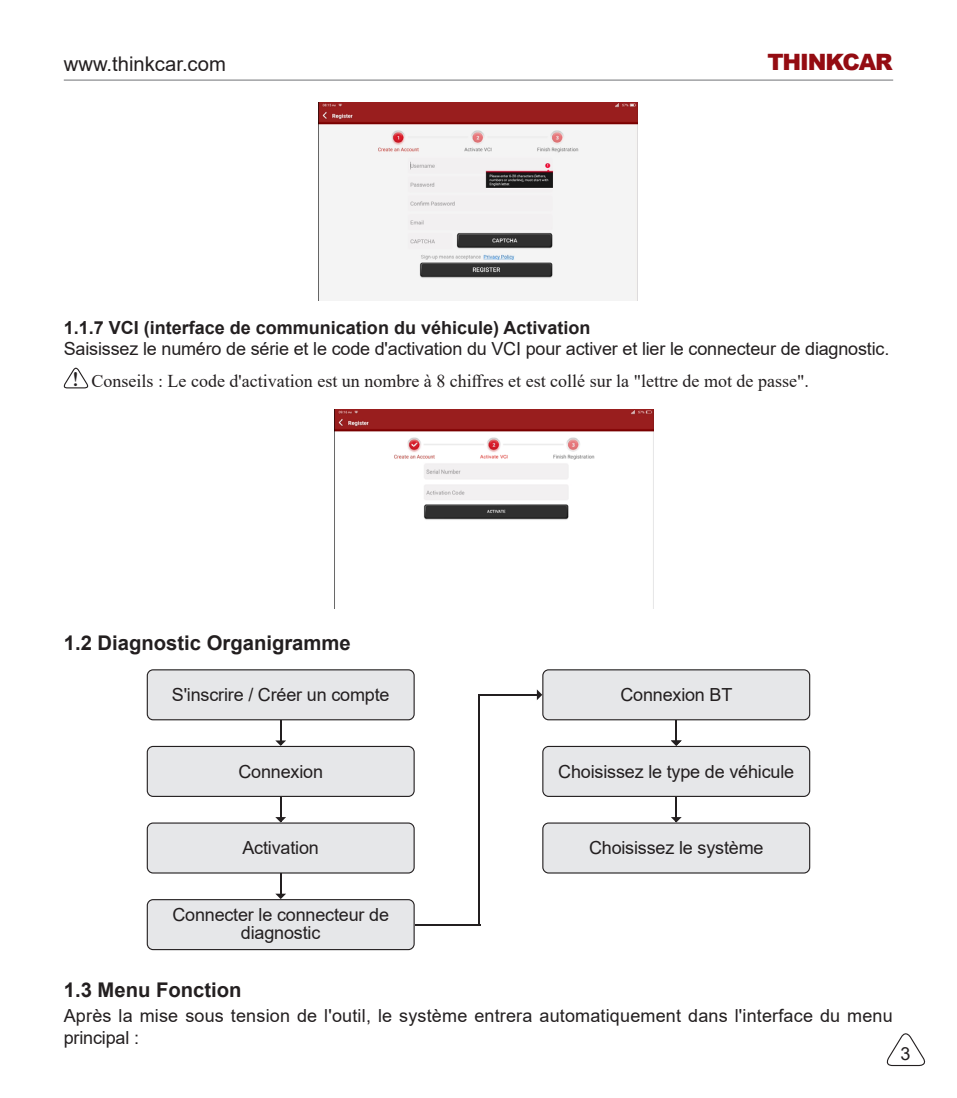
<style>
.page{position:relative;width:957px;height:1098px;background:#fff}
.page>*{position:absolute;margin:0;border:0;box-sizing:border-box;transform-origin:0 0}
.t1{font:900 22.5px "Arial";letter-spacing:-.05em;color:#940c12}
.英文小标题{font:700 20.25px "Arial";color:#231f20}
.t2{font:20.25px "Arial";color:#231f20}
.英文文本{font:18px/18px "Arial";letter-spacing:-.01em;color:#231f20;text-align:center}
.英文文本-2{font:18px/21.6px "Arial";letter-spacing:.01em;color:#231f20}
.t3{font:18px "Times New Roman";color:#231f20}
.英文小标题_2{font:700 18px "Arial";color:#231f20}
.s1{font-family:"Source Han Serif CN";font-weight:700}
</style>
<div class="page">
<hr style="left:64px;top:79px;width:829px;height:2px;background:#808285">
<svg style="left:886px;top:1033px;width:40px;height:33px"></svg>
<img style="left:319px;top:102px;width:319px;height:198px">
<svg style="left:63px;top:367px;width:26px;height:22px"></svg>
<img style="left:335px;top:409px;width:319px;height:199px">
<div style="left:147px;top:669px;width:267px;height:50px;background:#e6e7e9;border-radius:6px"></div>
<div style="left:147px;top:669px;width:268px;height:51px;border:1px solid #231f20;border-radius:6px"></div>
<div style="left:147px;top:746px;width:267px;height:50px;background:#e6e7e9;border-radius:6px"></div>
<div style="left:147px;top:745px;width:268px;height:51px;border:1px solid #231f20;border-radius:6px"></div>
<div style="left:543px;top:669px;width:266px;height:50px;background:#e6e7e9;border-radius:6px"></div>
<div style="left:542px;top:669px;width:268px;height:51px;border:1px solid #231f20;border-radius:6px"></div>
<div style="left:147px;top:822px;width:267px;height:50px;background:#e6e7e9;border-radius:6px"></div>
<div style="left:147px;top:822px;width:268px;height:51px;border:1px solid #231f20;border-radius:6px"></div>
<div style="left:543px;top:746px;width:266px;height:50px;background:#e6e7e9;border-radius:6px"></div>
<div style="left:542px;top:745px;width:268px;height:51px;border:1px solid #231f20;border-radius:6px"></div>
<div style="left:147px;top:899px;width:267px;height:50px;background:#e6e7e9;border-radius:6px"></div>
<div style="left:147px;top:898px;width:268px;height:51px;border:1px solid #231f20;border-radius:6px"></div>
<div style="left:543px;top:822px;width:266px;height:50px;background:#e6e7e9;border-radius:6px"></div>
<div style="left:542px;top:822px;width:268px;height:51px;border:1px solid #231f20;border-radius:6px"></div>
<hr style="left:280px;top:720px;width:2px;height:24px;background:#231f20">
<svg style="left:275px;top:740px;width:11px;height:5px"></svg>
<hr style="left:280px;top:796px;width:2px;height:24px;background:#231f20">
<svg style="left:275px;top:817px;width:11px;height:5px"></svg>
<hr style="left:675px;top:720px;width:2px;height:24px;background:#231f20">
<svg style="left:671px;top:740px;width:10px;height:5px"></svg>
<hr style="left:280px;top:873px;width:2px;height:24px;background:#231f20">
<svg style="left:275px;top:893px;width:11px;height:5px"></svg>
<hr style="left:478px;top:693px;width:63px;height:2px;background:#231f20">
<hr style="left:415px;top:923px;width:65px;height:2px;background:#231f20">
<hr style="left:478px;top:693px;width:2px;height:232px;background:#231f20">
<svg style="left:537px;top:689px;width:5px;height:11px"></svg>
<hr style="left:675px;top:796px;width:2px;height:24px;background:#231f20">
<svg style="left:671px;top:817px;width:10px;height:5px"></svg>
<p class="t2" style="left:64px;top:50px;width:164px">www.thinkcar.com</p>
<p class="t1" style="left:767px;top:46px;width:127px">THINKCAR</p>
<p class="英文小标题_2" style="left:64px;top:314px;width:528px">1.1.7 VCI (interface de communication du véhicule) Activation</p>
<p class="英文文本" style="left:64px;top:339px;width:827px">Saisissez le numéro de série et le code d'activation du VCI pour activer et lier le connecteur de diagnostic.</p>
<p class="t3" style="left:71px;top:367px;width:739px"><span class="s1">！</span>Conseils : Le code d'activation est un nombre à 8 chiffres et est collé sur la "lettre de mot de passe".</p>
<p class="英文小标题" style="left:64px;top:628px;width:288px">1.2 Diagnostic Organigramme</p>
<p class="英文文本" style="left:172px;top:685px;width:219px">S'inscrire / Créer un compte</p>
<p class="英文文本" style="left:620px;top:685px;width:114px">Connexion BT</p>
<p class="英文文本" style="left:238px;top:761px;width:86px">Connexion</p>
<p class="英文文本" style="left:558px;top:761px;width:237px">Choisissez le type de véhicule</p>
<p class="英文文本" style="left:242px;top:838px;width:78px">Activation</p>
<p class="英文文本" style="left:589px;top:838px;width:176px">Choisissez le système</p>
<p class="英文文本" style="left:172px;top:905px;width:218px">Connecter le connecteur de diagnostic</p>
<p class="英文小标题" style="left:64px;top:974px;width:179px">1.3 Menu Fonction</p>
<p class="英文文本-2" style="left:64px;top:1004px;width:830px">Après la mise sous tension de l'outil, le système entrera automatiquement dans l'interface du menu principal :</p>
<p class="英文文本" style="left:900px;top:1044px;width:12px">3</p>
</div>
